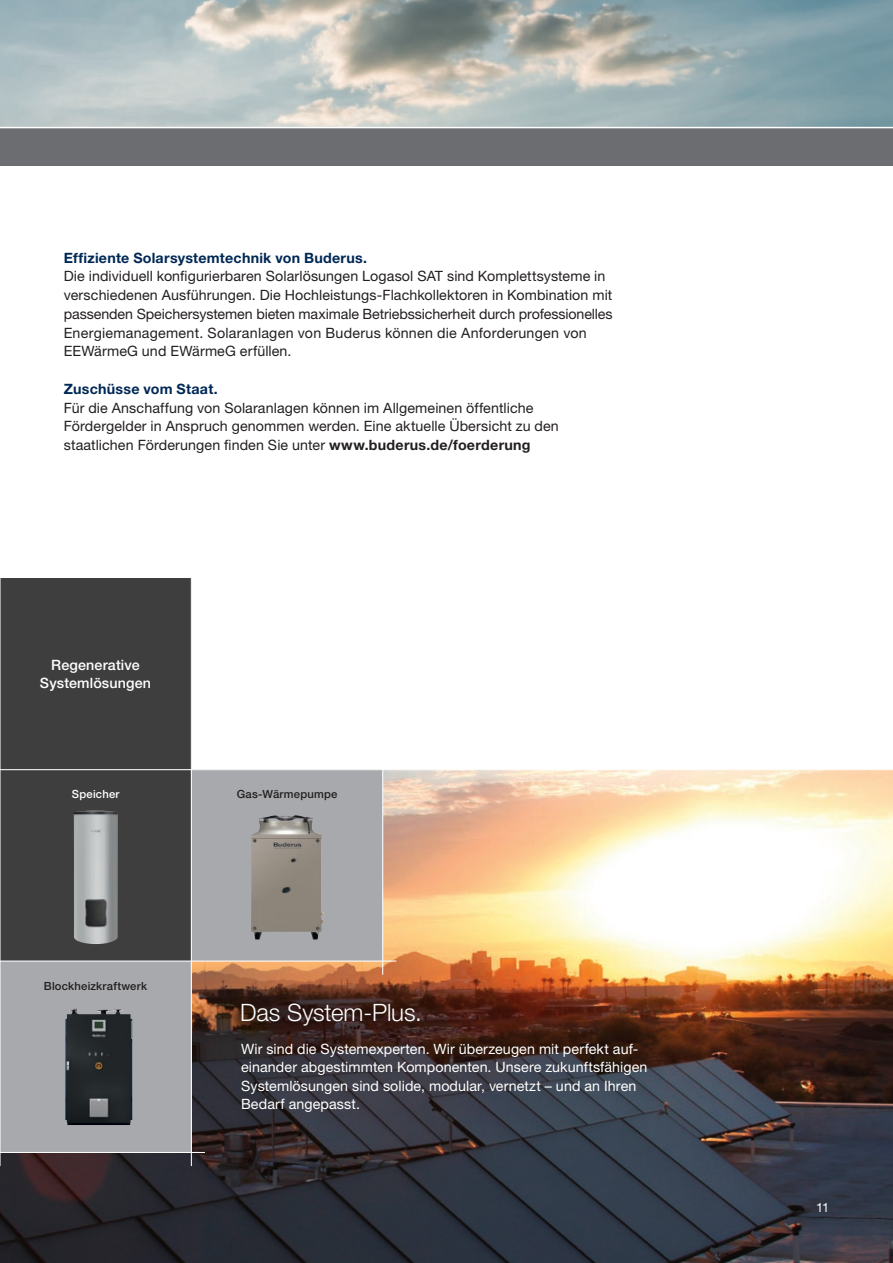
<style>
.page{position:relative;width:893px;height:1263px;background:#fff}
.page>*{position:absolute;margin:0;border:0;box-sizing:border-box;transform-origin:0 0}
.t1{font:300 24px "Helvetica Neue LT Pro";letter-spacing:-.005em;color:#fff}
.t2{font:14.25px/18.8px "Helvetica Neue LT Pro";letter-spacing:.005em;color:#231f20}
.t3{font:14.25px/18.5px "Helvetica Neue LT Pro";letter-spacing:.005em;color:#fff}
.t4{font:700 14.25px "Helvetica Neue LT Pro";letter-spacing:.015em;color:#002855}
.t5{font:500 14.25px/18.8px "Helvetica Neue LT Pro";letter-spacing:.01em;color:#fff;text-align:center}
.t6{font:12.75px "Helvetica Neue LT Pro";color:#fff}
.t7{font:500 11.25px "Helvetica Neue LT Pro";letter-spacing:.02em;color:#231f20}
.t8{font:500 11.25px "Helvetica Neue LT Pro";letter-spacing:.02em;color:#fff}
.s1{font-weight:700}
</style>
<div class="page">
<img style="left:0;top:770px;width:893px;height:493px">
<div style="left:0;top:578px;width:191px;height:192px;background:#3e3e3f"></div>
<div style="left:0;top:770px;width:191px;height:191px;background:#3e3e3f"></div>
<div style="left:191px;top:770px;width:192px;height:191px;background:#a8a9ad"></div>
<div style="left:0;top:961px;width:191px;height:191px;background:#a8a9ad"></div>
<hr style="left:191px;top:565px;width:1px;height:601px;background:#fff">
<hr style="left:0;top:565px;width:1px;height:601px;background:#fff">
<hr style="left:382px;top:756px;width:1px;height:219px;background:#fff">
<hr style="left:0;top:769px;width:893px;height:1px;background:#fff">
<hr style="left:0;top:960px;width:396px;height:1px;background:#fff">
<hr style="left:0;top:1152px;width:205px;height:1px;background:#fff">
<img style="left:0;top:0;width:893px;height:127px">
<div style="left:0;top:128px;width:893px;height:38px;background:#6c6d70"></div>
<img style="left:65px;top:1008px;width:67px;height:117px">
<img style="left:73px;top:810px;width:45px;height:134px">
<img style="left:251px;top:815px;width:72px;height:124px">
<p class="t4" style="left:64px;top:248px;width:305px">Effiziente Solarsystemtechnik von Buderus.</p>
<p class="t2" style="left:64px;top:266px;width:550px">Die individuell konfigurierbaren Solarlösungen Logasol SAT sind Komplettsysteme in verschiedenen Ausführungen. Die Hochleistungs-Flachkollektoren in Kombination mit passenden Speichersystemen bieten maximale Betriebssicherheit durch professionelles Energiemanagement. Solaranlagen von Buderus können die Anforderungen von EEWärmeG und EWärmeG erfüllen.</p>
<p class="t4" style="left:64px;top:380px;width:156px">Zuschüsse vom Staat.</p>
<p class="t2" style="left:64px;top:398px;width:497px">Für die Anschaffung von Solaranlagen können im Allgemeinen öffentliche<br>Fördergelder in Anspruch genommen werden. Eine aktuelle Übersicht zu den staatlichen Förderungen finden Sie unter <span class="s1">www.buderus.de/foerderung</span></p>
<p class="t5" style="left:40px;top:655px;width:113px">Regenerative<br>Systemlösungen</p>
<p class="t8" style="left:72px;top:788px;width:49px">Speicher</p>
<p class="t7" style="left:44px;top:979px;width:105px">Blockheizkraftwerk</p>
<p class="t7" style="left:237px;top:788px;width:102px">Gas-Wärmepumpe</p>
<h1 class="t1" style="left:240px;top:998px;width:183px">Das System-Plus.</h1>
<p class="t3" style="left:241px;top:1039px;width:408px">Wir sind die Systemexperten. Wir überzeugen mit perfekt auf&shy;einander abgestimmten Komponenten. Unsere zukunftsfähigen Systemlösungen sind solide, modular, vernetzt – und an Ihren Bedarf angepasst.</p>
<p class="t6" style="left:816px;top:1199px;width:15px">11</p>
</div>
